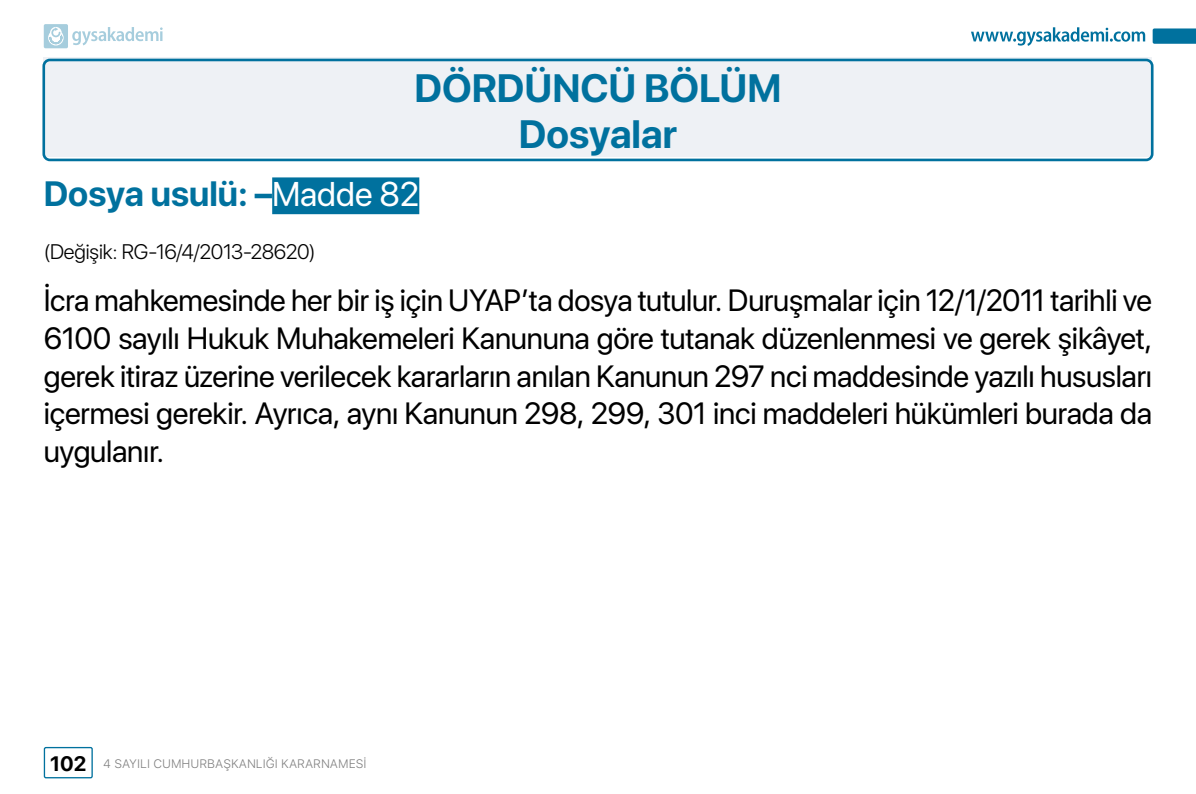
<style>
.page{position:relative;width:1196px;height:794px;background:#fff}
.page>*{position:absolute;margin:0;border:0;box-sizing:border-box;transform-origin:0 0}
.t1{font:700 39.38px/45.5px "SF Pro Display";color:#00719e;text-align:center}
.t2{font:700 35px "SF Pro Display";color:#00719e}
.t3{font:30.62px/37.6px "SF Pro Display";letter-spacing:-.01em;color:#000;text-align:justify}
.t4{font:300 21px "SF Pro Display";letter-spacing:-.015em;color:#000}
.t5{font:300 12.25px "SF Pro Text";color:#808080}
.s1{font-weight:400;font-size:34.12px;color:#fff}
.s2{font-family:"SF Pro Display";font-weight:700;font-size:20.82px;color:#000}
</style>
<div class="page">
<div style="left:44px;top:57px;width:1108px;height:100px;background:#eef1f5"></div>
<div style="left:42px;top:59px;width:1111px;height:102px;border:3px solid #00719e;border-radius:6px"></div>
<div style="left:272px;top:177px;width:147px;height:37px;background:#00719e"></div>
<div style="left:44px;top:747px;width:49px;height:31px;border:1px solid #00719e;border-radius:2px"></div>
<svg style="left:971px;top:27px;width:173px;height:19px"></svg>
<svg style="left:1152px;top:28px;width:43px;height:16px"></svg>
<svg style="left:44px;top:24px;width:119px;height:24px"></svg>
<p class="t1" style="left:414px;top:66px;width:368px">DÖRDÜNCÜ BÖLÜM<br>Dosyalar</p>
<p class="t2" style="left:44px;top:174px;width:377px">Dosya usulü: –<span class="s1">Madde 82</span></p>
<p class="t4" style="left:44px;top:237px;width:273px">(Değişik: RG-16/4/2013-28620)</p>
<p class="t3" style="left:44px;top:282px;width:1109px">İcra mahkemesinde her bir iş için UYAP’ta dosya tutulur. Duruşmalar için 12/1/2011 tarihli ve 6100 sayılı Hukuk Muhakemeleri Kanununa göre tutanak düzenlenmesi ve gerek şikâyet, gerek itiraz üzerine verilecek kararların anılan Kanunun 297 nci maddesinde yazılı hususları içermesi gerekir. Ayrıca, aynı Kanunun 298, 299, 301 inci maddeleri hükümleri burada da uygulanır.</p>
<p class="t5" style="left:50px;top:755px;width:318px"><span class="s2">102</span> 4 SAYILI CUMHURBAŞKANLIĞI KARARNAMESİ</p>
</div>
